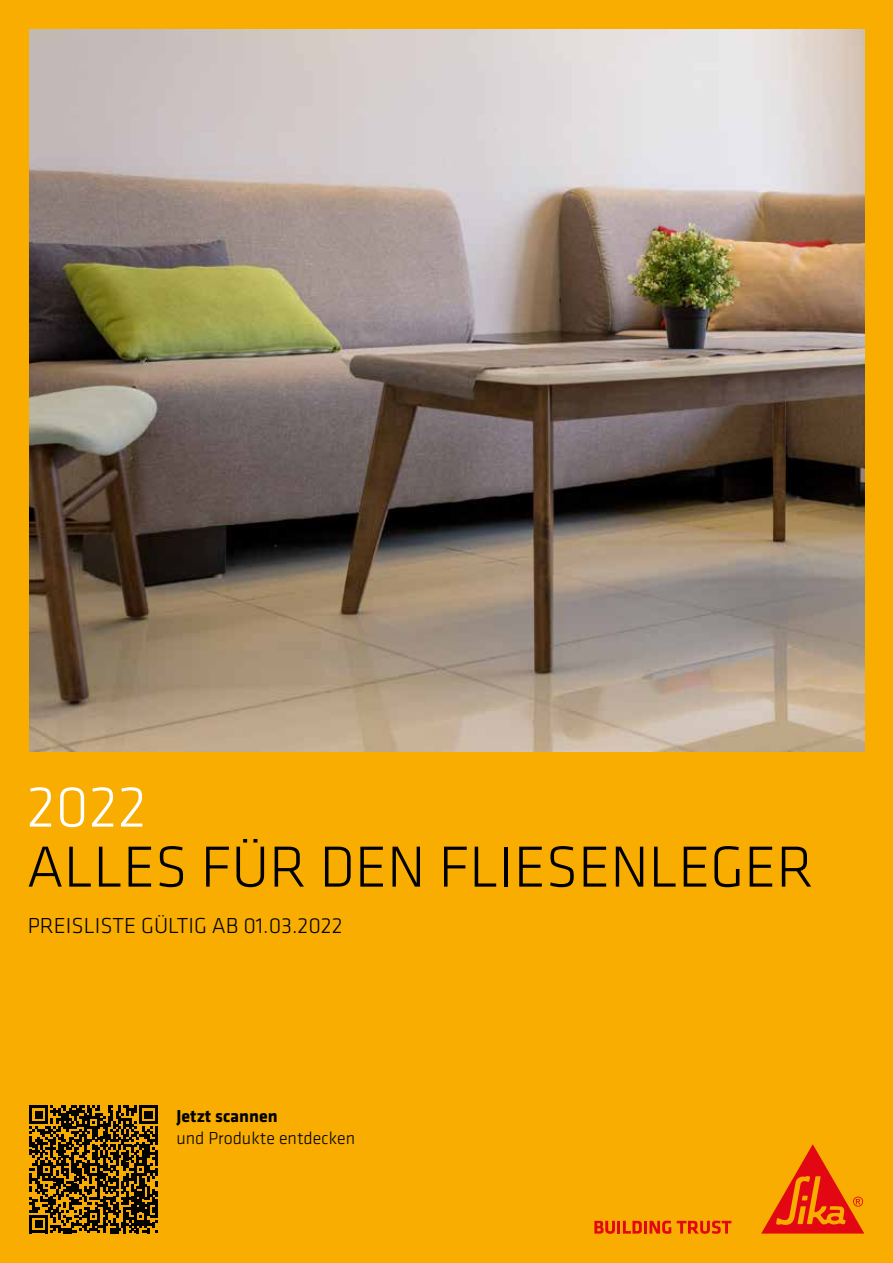
<style>
.page{position:relative;width:893px;height:1263px;background:#f8ad00}
.page>*{position:absolute;margin:0;border:0;box-sizing:border-box;transform-origin:0 0}
.t1{font:300 60px "Klavika";color:#000}
.t2{font:300 60px "Klavika";color:#fff}
.t3{font:300 22.5px "Klavika";color:#000}
.t4{font:300 18px "Klavika";color:#000}
.t5{font:700 18px "Klavika";color:#000}
</style>
<div class="page">
<svg style="left:594px;top:1220px;width:77px;height:14px"></svg>
<svg style="left:677px;top:1220px;width:54px;height:14px"></svg>
<svg style="left:761px;top:1144px;width:103px;height:89px"></svg>
<img style="left:29px;top:30px;width:835px;height:722px">
<svg style="left:30px;top:1105px;width:128px;height:128px"></svg>
<h1 class="t2" style="left:27px;top:774px;width:122px">2022</h1>
<h1 class="t1" style="left:27px;top:834px;width:788px">ALLES FÜR DEN FLIESENLEGER</h1>
<p class="t3" style="left:28px;top:913px;width:316px">PREISLISTE GÜLTIG AB 01.03.2022</p>
<p class="t5" style="left:176px;top:1106px;width:103px">Jetzt scannen</p>
<p class="t4" style="left:176px;top:1128px;width:180px">und Produkte entdecken</p>
</div>
